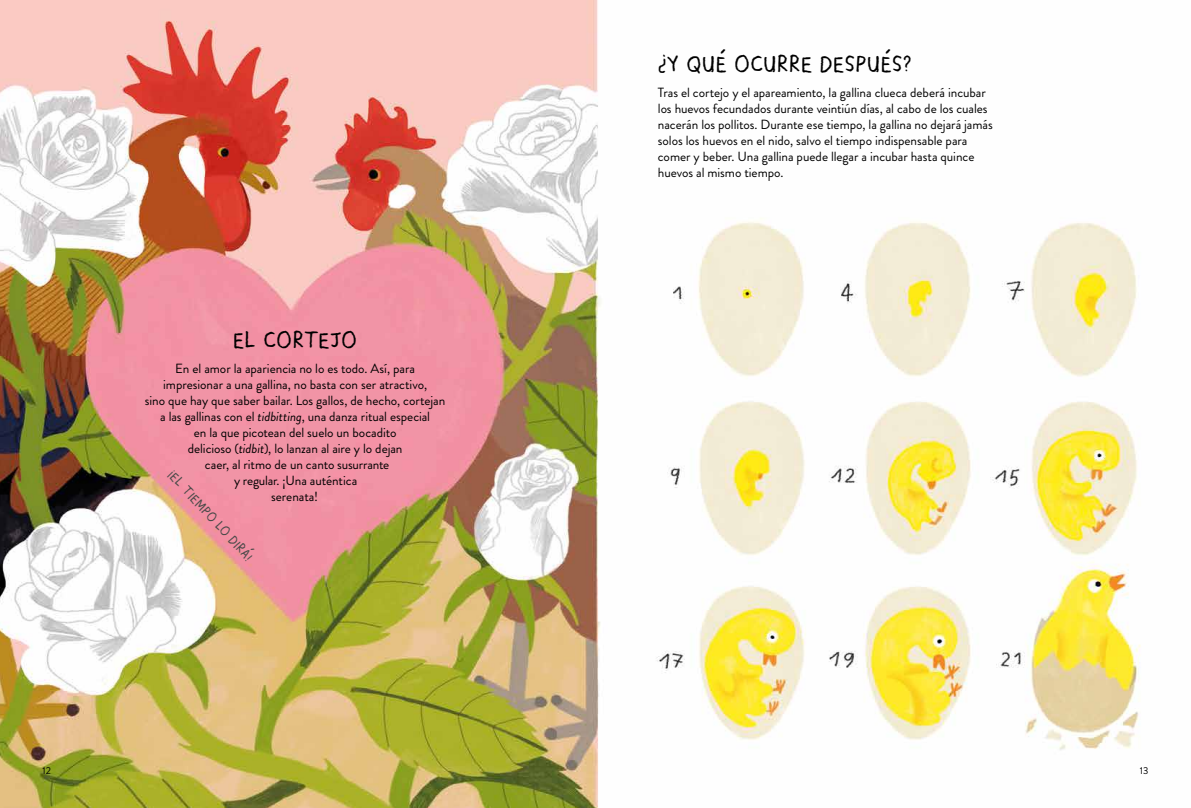
<style>
.page{position:relative;width:1191px;height:808px;background:#fff}
.page>*{position:absolute;margin:0;border:0;box-sizing:border-box;transform-origin:0 0}
.t1{font:38px "Pinto maiuscoletto";letter-spacing:.01em;color:#000;scale:.79 1}
.t2{font:22px "Pinto maiuscoletto";color:#4a4a49;scale:.79 1}
.t3{font:13.3px/16px "Brandon Grotesque";letter-spacing:-.005em;color:#000;text-align:center}
.t4{font:10px "Brandon Grotesque";color:#000}
.s1{font-style:italic}
</style>
<div class="page">
<img style="left:0;top:0;width:1141px;height:808px">
<h1 class="t1" style="left:233px;top:324px;width:158px">EL CORTEJO</h1>
<p class="t3" style="left:145px;top:361px;width:302px">En el amor la apariencia no lo es todo. Así, para impresionar a una gallina, no basta con ser atractivo,<br>sino que hay que saber bailar. Los gallos, de hecho, cortejan a las gallinas con el <span class="s1">tidbitting</span>, una danza ritual especial<br>en la que picotean del suelo un bocadito<br>delicioso (<span class="s1">tidbit</span>), lo lanzan al aire y lo dejan<br>caer, al ritmo de un canto susurrante<br>y regular. ¡Una auténtica<br>serenata!</p>
<h2 class="t2" style="left:177px;top:466px;width:150px;rotate:47deg">¡EL TIEMPO LO DIRÁ!</h2>
<h1 class="t1" style="left:658px;top:48px;width:323px">¿Y QUÉ OCURRE DESPUÉS?</h1>
<p class="t3" style="left:658px;top:84px;width:336px;text-align:left">Tras el cortejo y el apareamiento, la gallina clueca deberá incubar los huevos fecundados durante veintiún días, al cabo de los cuales nacerán los pollitos. Durante ese tiempo, la gallina no dejará jamás solos los huevos en el nido, salvo el tiempo indispensable para comer y beber. Una gallina puede llegar a incubar hasta quince huevos al mismo tiempo.</p>
<p class="t4" style="left:43px;top:764px;width:10px">12</p>
<p class="t4" style="left:1139px;top:764px;width:10px">13</p>
</div>
